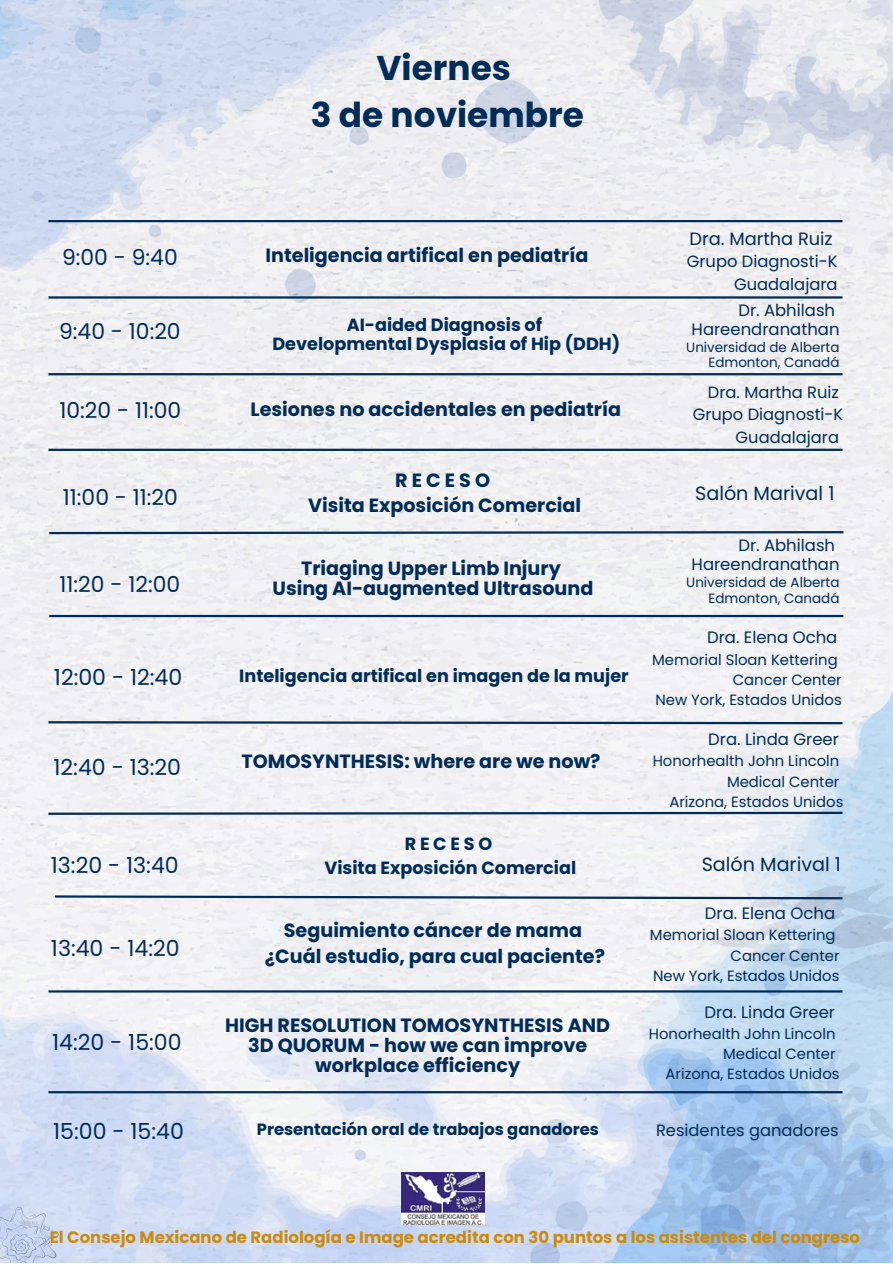
<style>
.page{position:relative;width:893px;height:1264px;background:#fff}
.page>*{position:absolute;margin:0;border:0;box-sizing:border-box;transform-origin:0 0}
.t1{font:700 34.35px "Poppins";color:#012c57}
.t2{font:22.05px "Poppins";color:#012c57}
.t3{font:21.9px "Poppins";color:#012c57}
.t4{font:700 19.2px/20.2px "Poppins";color:#012c57;text-align:center}
.t5{font:19.2px "Poppins";color:#012c57}
.t6{font:17.85px "Poppins";color:#012c57}
.t7{font:700 17.7px "Poppins";color:#012c57}
.t8{font:16.5px "Poppins";color:#012c57}
.t9{font:700 16.5px "Poppins";color:#cb8b11}
.t10{font:16.35px "Poppins";color:#012c57}
.t11{font:700 16.35px "Poppins";color:#012c57}
.t12{font:14.85px "Poppins";color:#012c57}
.t13{font:13.5px "Poppins";color:#012c57}
</style>
<div class="page">
<img style="left:0;top:0;width:892px;height:1262px">
<img style="left:593px;top:991px;width:299px;height:271px">
<img style="left:712px;top:870px;width:180px;height:121px">
<svg style="left:0;top:1206px;width:59px;height:56px;background:#c3d0ea"></svg>
<hr style="left:48px;top:220px;width:794px;height:2px;background:#012c57">
<hr style="left:48px;top:373px;width:794px;height:2px;background:#012c57">
<svg style="left:47px;top:530px;width:798px;height:5px"></svg>
<hr style="left:48px;top:296px;width:794px;height:2px;background:#012c57">
<hr style="left:48px;top:448px;width:794px;height:3px;background:#012c57">
<hr style="left:48px;top:1091px;width:794px;height:2px;background:#012c57">
<svg style="left:53px;top:894px;width:791px;height:6px"></svg>
<svg style="left:46px;top:810px;width:798px;height:6px"></svg>
<hr style="left:48px;top:990px;width:794px;height:2px;background:#012c57">
<hr style="left:49px;top:615px;width:794px;height:2px;background:#012c57">
<svg style="left:46px;top:720px;width:798px;height:5px"></svg>
<img style="left:401px;top:1172px;width:83px;height:52px">
<p class="t3" style="left:62px;top:242px;width:117px">9:00 - 9:40</p>
<p class="t3" style="left:59px;top:316px;width:123px">9:40 - 10:20</p>
<p class="t3" style="left:60px;top:395px;width:123px">10:20 - 11:00</p>
<p class="t3" style="left:63px;top:482px;width:116px">11:00 - 11:20</p>
<p class="t3" style="left:60px;top:569px;width:122px">11:20 - 12:00</p>
<p class="t2" style="left:54px;top:661px;width:130px">12:00 - 12:40</p>
<p class="t2" style="left:53px;top:751px;width:129px">12:40 - 13:20</p>
<p class="t2" style="left:51px;top:849px;width:129px">13:20 - 13:40</p>
<p class="t2" style="left:51px;top:932px;width:130px">13:40 - 14:20</p>
<p class="t2" style="left:52px;top:1027px;width:131px">14:20 - 15:00</p>
<p class="t2" style="left:53px;top:1115px;width:132px">15:00 - 15:40</p>
<p class="t1" style="left:376px;top:43px;width:136px">Viernes</p>
<p class="t1" style="left:311px;top:91px;width:275px">3 de noviembre</p>
<p class="t4" style="left:265px;top:245px;width:324px">Inteligencia artifical en pediatría</p>
<p class="t7" style="left:346px;top:312px;width:197px">AI-aided Diagnosis of</p>
<p class="t7" style="left:272px;top:331px;width:349px">Developmental Dysplasia of Hip (DDH)</p>
<p class="t4" style="left:250px;top:399px;width:372px">Lesiones no accidentales en pediatría</p>
<p class="t4" style="left:395px;top:470px;width:96px">RECESO</p>
<p class="t4" style="left:308px;top:495px;width:274px">Visita Exposición Comercial</p>
<p class="t4" style="left:301px;top:558px;width:261px">Triaging Upper Limb Injury</p>
<p class="t4" style="left:272px;top:578px;width:322px">Using AI-augmented Ultrasound</p>
<p class="t7" style="left:239px;top:663px;width:391px">Inteligencia artifical en imagen de la mujer</p>
<p class="t4" style="left:241px;top:750px;width:360px">TOMOSYNTHESIS: where are we now?</p>
<p class="t6" style="left:689px;top:226px;width:145px">Dra. Martha Ruiz</p>
<p class="t10" style="left:686px;top:250px;width:152px">Grupo Diagnosti-K</p>
<p class="t10" style="left:734px;top:272px;width:105px">Guadalajara</p>
<p class="t8" style="left:738px;top:298px;width:98px">Dr. Abhilash</p>
<p class="t8" style="left:691px;top:317px;width:149px">Hareendranathan</p>
<p class="t13" style="left:686px;top:337px;width:155px">Universidad de Alberta</p>
<p class="t13" style="left:708px;top:353px;width:133px">Edmonton, Canadá</p>
<p class="t10" style="left:707px;top:380px;width:133px">Dra. Martha Ruiz</p>
<p class="t10" style="left:692px;top:403px;width:152px">Grupo Diagnosti-K</p>
<p class="t10" style="left:735px;top:425px;width:105px">Guadalajara</p>
<p class="t5" style="left:695px;top:480px;width:141px">Salón Marival 1</p>
<p class="t8" style="left:738px;top:533px;width:98px">Dr. Abhilash</p>
<p class="t8" style="left:691px;top:552px;width:149px">Hareendranathan</p>
<p class="t13" style="left:686px;top:572px;width:155px">Universidad de Alberta</p>
<p class="t13" style="left:708px;top:588px;width:133px">Edmonton, Canadá</p>
<p class="t8" style="left:707px;top:626px;width:132px">Dra. Elena Ocha</p>
<p class="t12" style="left:652px;top:649px;width:187px">Memorial Sloan Kettering</p>
<p class="t12" style="left:732px;top:669px;width:110px">Cancer Center</p>
<p class="t12" style="left:655px;top:689px;width:188px">New York, Estados Unidos</p>
<p class="t8" style="left:708px;top:727px;width:132px">Dra. Linda Greer</p>
<p class="t12" style="left:652px;top:750px;width:188px">Honorhealth John Lincoln</p>
<p class="t12" style="left:727px;top:771px;width:114px">Medical Center</p>
<p class="t12" style="left:669px;top:791px;width:175px">Arizona, Estados Unidos</p>
<p class="t7" style="left:405px;top:831px;width:89px">RECESO</p>
<p class="t7" style="left:324px;top:855px;width:253px">Visita Exposición Comercial</p>
<p class="t5" style="left:701px;top:851px;width:141px">Salón Marival 1</p>
<p class="t4" style="left:284px;top:920px;width:299px">Seguimiento cáncer de mama</p>
<p class="t4" style="left:265px;top:945px;width:341px">¿Cuál estudio, para cual paciente?</p>
<p class="t4" style="left:225px;top:1015px;width:386px">HIGH RESOLUTION TOMOSYNTHESIS AND<br>3D QUORUM - how we can improve workplace efficiency</p>
<p class="t8" style="left:704px;top:901px;width:132px">Dra. Elena Ocha</p>
<p class="t12" style="left:650px;top:924px;width:187px">Memorial Sloan Kettering</p>
<p class="t12" style="left:730px;top:944px;width:110px">Cancer Center</p>
<p class="t12" style="left:653px;top:965px;width:188px">New York, Estados Unidos</p>
<p class="t8" style="left:704px;top:1000px;width:132px">Dra. Linda Greer</p>
<p class="t12" style="left:648px;top:1023px;width:188px">Honorhealth John Lincoln</p>
<p class="t12" style="left:723px;top:1043px;width:114px">Medical Center</p>
<p class="t12" style="left:665px;top:1063px;width:175px">Arizona, Estados Unidos</p>
<p class="t11" style="left:257px;top:1117px;width:343px">Presentación oral de trabajos ganadores</p>
<p class="t10" style="left:656px;top:1118px;width:184px">Residentes ganadores</p>
<p class="t9" style="left:50px;top:1226px;width:811px">El Consejo Mexicano de Radiología e Image acredita con 30 puntos a los asistentes del congreso</p>
</div>
